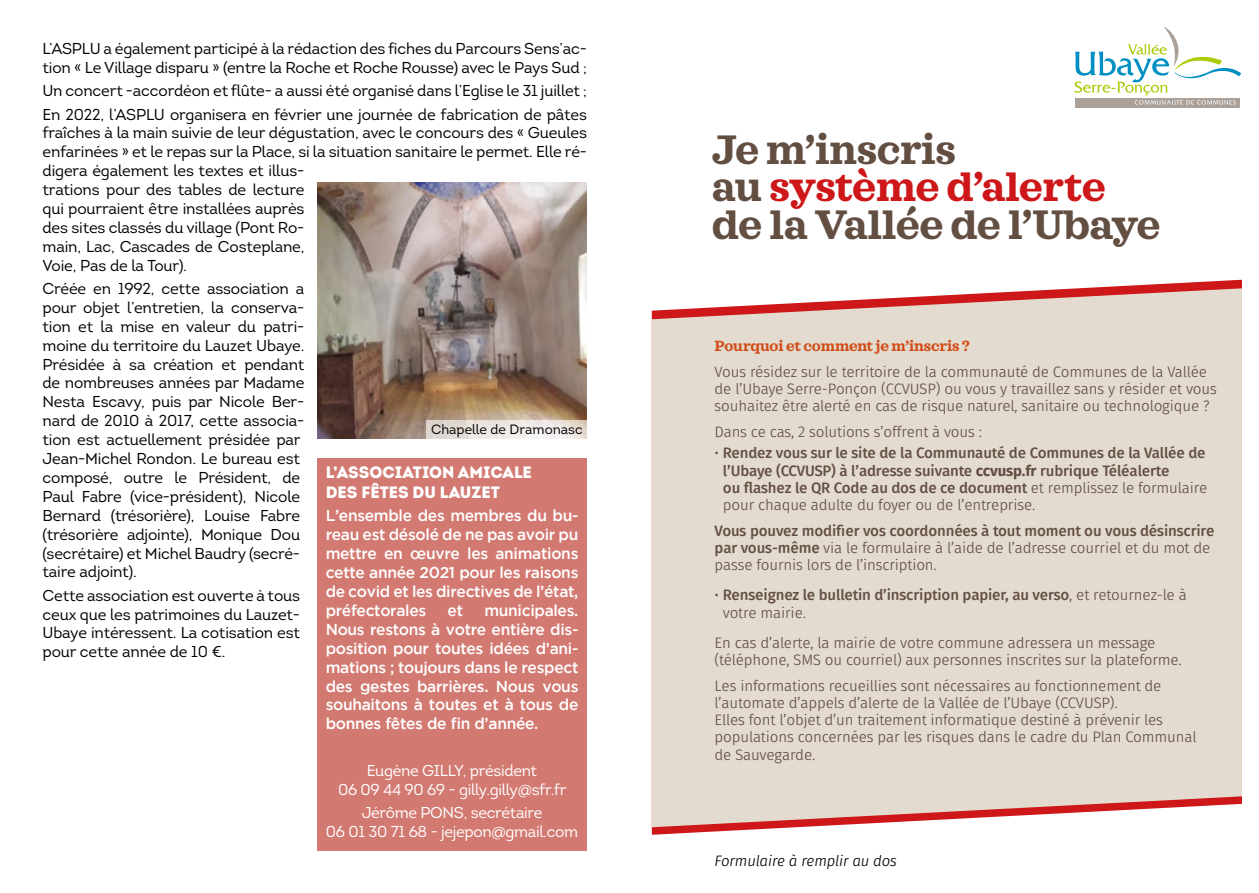
<style>
.page{position:relative;width:1259px;height:893px;background:#fff}
.page>*{position:absolute;margin:0;border:0;box-sizing:border-box;transform-origin:0 0}
.t1{font:700 42px/37.5px "Sagona";letter-spacing:-.01em;color:#634e42}
.t2{font:900 16.5px/19.8px "Intro";color:#fff}
.t3{font:15.75px/18.9px "Intro";letter-spacing:-.01em;color:#000}
.t4{font:500 15.75px/18.9px "Gotham";letter-spacing:-.02em;color:#fff;text-align:justify}
.t5{font:15.75px/18.9px "Intro";letter-spacing:-.02em;color:#fff;text-align:center}
.t6{font:15px/17.2px "Gardenia";letter-spacing:-.01em;color:#634e42}
.t7{font:700 15px/17.2px "Gardenia";letter-spacing:-.01em;color:#634e42}
.t8{font:700 15px "Sagona";letter-spacing:-.01em;color:#d14d18}
.t9{font:italic 15px "Gardenia";letter-spacing:-.01em;color:#000}
.t10{font:13.5px "Intro";color:#000}
.s1{color:#cd1719}
.s2{font-weight:400}
.s3{font-weight:800}
.s4{font-weight:700}
</style>
<div class="page">
<svg style="left:652px;top:280px;width:590px;height:555px"></svg>
<div style="left:652px;top:288px;width:590px;height:539px;background:#e3dbcf"></div>
<div style="left:1075px;top:98px;width:164px;height:9px;background:#aba199"></div>
<svg style="left:1074px;top:26px;width:167px;height:79px"></svg>
<div style="left:317px;top:458px;width:270px;height:392px;background:#d27a72"></div>
<img style="left:317px;top:183px;width:270px;height:256px">
<svg style="left:427px;top:420px;width:160px;height:19px;background:#eae3de"></svg>
<p class="t3" style="left:43px;top:40px;width:546px">L’ASPLU a également participé à la rédaction des fiches du Parcours Sens’ac&shy;tion « Le Village disparu » (entre la Roche et Roche Rousse) avec le Pays Sud ;</p>
<p class="t3" style="left:43px;top:79px;width:546px;line-height:23.1px">Un concert -accordéon et flûte- a aussi été organisé dans l’Eglise le 31 juillet ;<br>En 2022, l’ASPLU organisera en février une journée de fabrication de pâtes</p>
<p class="t3" style="left:43px;top:124px;width:546px">fraîches à la main suivie de leur dégustation, avec le concours des « Gueules enfarinées » et le repas sur la Place, si la situation sanitaire le permet. Elle ré&shy;digera également les textes et illus-<br>trations pour des tables de lecture<br>qui pourraient être installées auprès<br>des sites classés du village (Pont Ro-<br>main, Lac, Cascades de Costeplane,<br>Voie, Pas de la Tour).</p>
<p class="t3" style="left:43px;top:279px;width:263px">Créée en 1992, cette association a pour objet l’entretien, la conserva&shy;tion et la mise en valeur du patri&shy;moine du territoire du Lauzet Ubaye.<br>Présidée à sa création et pendant de nombreuses années par Madame Nesta Escavy, puis par Nicole Ber&shy;nard de 2010 à 2017, cette associa&shy;tion est actuellement présidée par Jean-Michel Rondon. Le bureau est composé, outre le Président, de Paul Fabre (vice-président), Nicole Bernard (trésorière), Louise Fabre (trésorière adjointe), Monique Dou (secrétaire) et Michel Baudry (secré&shy;taire adjoint).</p>
<p class="t3" style="left:43px;top:586px;width:259px;text-align:justify">Cette association est ouverte à tous ceux que les patrimoines du Lauzet-Ubaye intéressent. La cotisation est pour cette année de 10 €.</p>
<p class="t10" style="left:431px;top:421px;width:153px">Chapelle de Dramonasc</p>
<p class="t2" style="left:326px;top:462px;width:208px">L’ASSOCIATION AMICALE<br>DES FÊTES DU LAUZET</p>
<p class="t4" style="left:326px;top:506px;width:254px">L’ensemble des membres du bu&shy;reau est désolé de ne pas avoir pu mettre en œuvre les animations cette année 2021 pour les raisons de covid et les directives de l’état, préfectorales</p>
<p class="t4" style="left:326px;top:600px;width:254px;text-indent:159px">municipales.<br>Nous restons à votre entière dis&shy;position pour toutes idées d’ani&shy;mations ; toujours dans le respect des gestes barrières. Nous vous souhaitons à toutes et à tous de bonnes fêtes de fin d’année.</p>
<p class="t5" style="left:338px;top:761px;width:230px">Eugène GILLY, président<br>06 09 44 90 69 - gilly.gilly@sfr.fr</p>
<p class="t5" style="left:326px;top:803px;width:254px">Jérôme PONS, secrétaire<br>06 01 30 71 68 - jejepon@gmail.com</p>
<p class="t4" style="left:447px;top:600px;width:17px">et</p>
<h1 class="t1" style="left:712px;top:131px;width:450px">Je m’inscris<br>au <span class="s1">système d’alerte </span>de la Vallée de l’Ubaye</h1>
<p class="t8" style="left:714px;top:336px;width:257px">Pourquoi et comment je m’inscris ?</p>
<p class="t6" style="left:714px;top:363px;width:504px">Vous résidez sur le territoire de la communauté de Communes de la Vallée de l’Ubaye Serre-Ponçon (CCVUSP) ou vous y travaillez sans y résider et vous souhaitez être alerté en cas de risque naturel, sanitaire ou technologique ?</p>
<p class="t6" style="left:714px;top:423px;width:269px">Dans ce cas, 2 solutions s’offrent à vous :</p>
<p class="t7" style="left:723px;top:445px;width:486px;text-indent:-8px"><span class="s2">•</span> Rendez vous sur le site de la Communauté de Communes de la Vallée de l’Ubaye (CCVUSP) à l’adresse suivante <span class="s3">ccvusp.fr</span> rubrique Téléalerte<br>ou flashez le QR Code au dos de ce document <span class="s2">et remplissez le formulaire pour chaque adulte du foyer ou de l’entreprise.</span></p>
<p class="t6" style="left:714px;top:522px;width:501px"><span class="s4">Vous pouvez modifier vos coordonnées à tout moment ou vous désinscrire par vous-même</span> via le formulaire à l’aide de l’adresse courriel et du mot de passe fournis lors de l’inscription.</p>
<p class="t7" style="left:723px;top:587px;width:465px;text-indent:-8px"><span class="s2">•</span> Renseignez le bulletin d’inscription papier, au verso<span class="s2">, et retournez-le à votre mairie.</span></p>
<p class="t6" style="left:714px;top:634px;width:469px">En cas d’alerte, la mairie de votre commune adressera un message (téléphone, SMS ou courriel) aux personnes inscrites sur la plateforme.</p>
<p class="t6" style="left:714px;top:677px;width:483px">Les informations recueillies sont nécessaires au fonctionnement de l’automate d’appels d’alerte de la Vallée de l’Ubaye (CCVUSP).<br>Elles font l’objet d’un traitement informatique destiné à prévenir les populations concernées par les risques dans le cadre du Plan Communal de Sauvegarde.</p>
<p class="t9" style="left:714px;top:851px;width:184px">Formulaire à remplir au dos</p>
</div>
